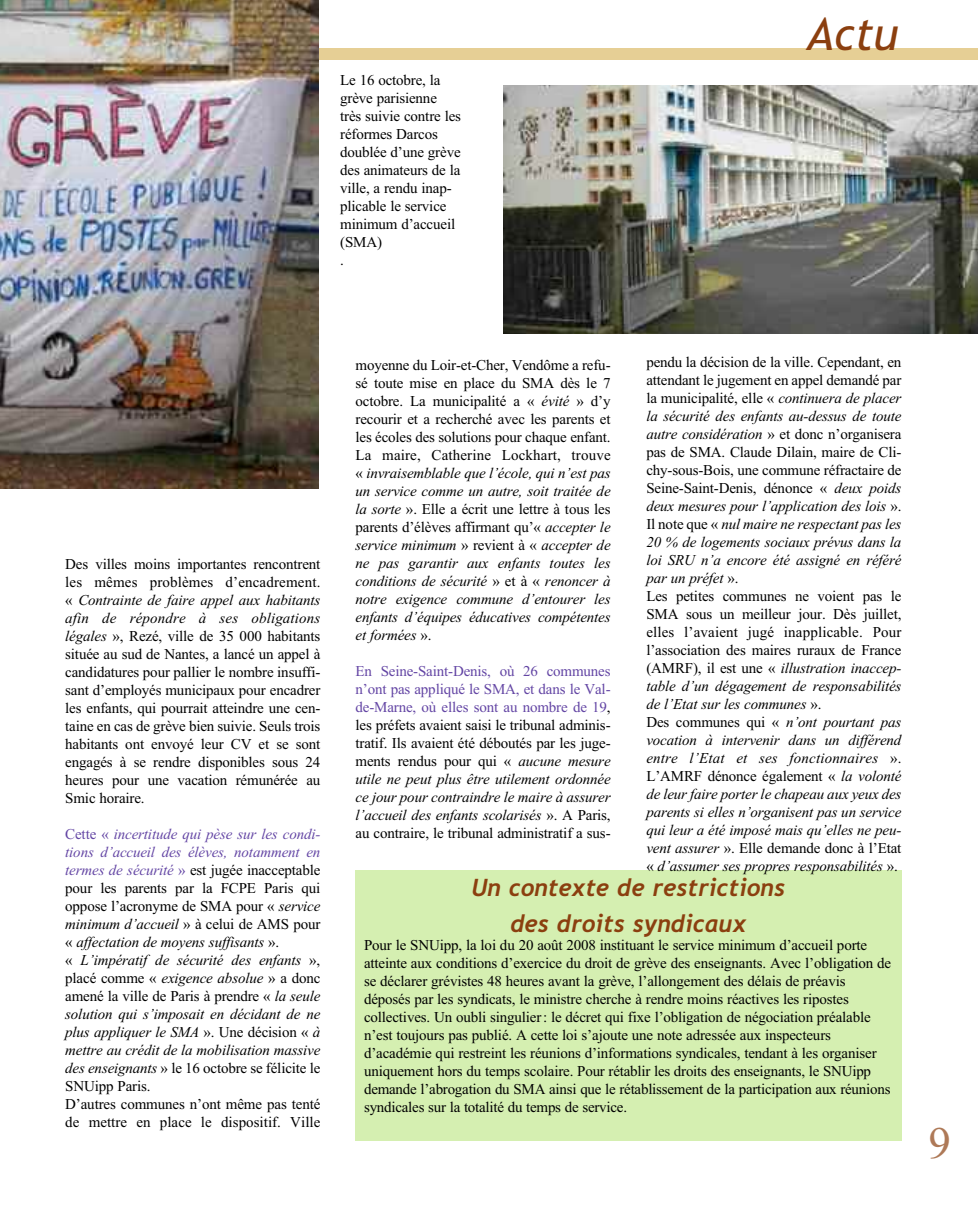
<style>
.page{position:relative;width:978px;height:1212px;background:#fff}
.page>*{position:absolute;margin:0;border:0;box-sizing:border-box;transform-origin:0 0}
.t1{font:italic 45px "Trebuchet MS";color:#8b3f0f}
.t2{font:45px "Times New Roman";color:#ae7957}
.t3{font:italic 700 24px/36px "Trebuchet";color:#8b3f0f;text-align:center}
.t4{font:15px/18px "Times New Roman";letter-spacing:-.01em;color:#000}
.t5{font:italic 15px/18px "Times New Roman";letter-spacing:-.01em;color:#000}
.s1{font-style:italic}
.s2{color:#6345a4}
.s3{font-style:italic;color:#6345a4}
.s4{font-style:normal}
</style>
<div class="page">
<div style="left:355px;top:870px;width:546px;height:270px;background:#d5efb1"></div>
<div style="left:0;top:48px;width:978px;height:12px;background:#e6cf95"></div>
<img style="left:504px;top:85px;width:474px;height:249px">
<img style="left:0;top:0;width:319px;height:488px">
<p class="t4" style="left:340px;top:71px;width:122px">Le 16 octobre, la grève parisienne très suivie contre les réformes Darcos doublée d’une grève des animateurs de la ville, a rendu inap&shy;plicable le service minimum d’accueil (SMA)<br>.</p>
<h1 class="t1" style="left:807px;top:8px;width:94px">Actu</h1>
<p class="t4" style="left:65px;top:554px;width:257px;text-align:justify">Des villes moins importantes rencontrent les mêmes problèmes d’encadrement. « <span class="s1">Contrainte de faire appel aux habitants afin de répondre à ses obligations légales</span> », Rezé, ville de 35 000 habitants située au sud de Nantes, a lancé un appel à candidatures pour pallier le nombre insuffi&shy;sant d’employés municipaux pour encadrer les enfants, qui pourrait atteindre une cen&shy;taine en cas de grève bien suivie. Seuls trois habitants ont envoyé leur CV et se sont engagés à se rendre disponibles sous 24 heures pour une vacation rémunérée au Smic horaire.</p>
<p class="t4" style="left:65px;top:824px;width:257px"><span class="s2">Cette «</span> <span class="s3">incertitude qui pèse sur les condi&shy;tions d’accueil des élèves, notamment en termes de sécurité</span> <span class="s2">»</span> est jugée inacceptable pour les parents par la FCPE Paris qui oppose l’acronyme de SMA pour « <span class="s1">service minimum d’accueil</span> » à celui de AMS pour « <span class="s1">affectation de moyens suffisants</span> ».<br>« <span class="s1">L’impératif de sécurité des enfants</span> », placé comme « <span class="s1">exigence absolue</span> » a donc amené la ville de Paris à prendre « <span class="s1">la seule solution qui s’imposait en décidant de ne plus appliquer le SMA</span> ». Une décision « <span class="s1">à mettre au crédit de la mobilisation massive des enseignants</span> » le 16 octobre se félicite le SNUipp Paris.<br>D’autres communes n’ont même pas tenté de mettre en place le dispositif. Ville</p>
<p class="t4" style="left:356px;top:356px;width:257px;text-align:justify">moyenne du Loir-et-Cher, Vendôme a refu&shy;sé toute mise en place du SMA dès le 7 octobre. La municipalité a « <span class="s1">évité</span> » d’y recourir et a recherché avec les parents et les écoles des solutions pour chaque enfant.<br>La maire, Catherine Lockhart, trouve « <span class="s1">invraisemblable que l’école, qui n’est pas un service comme un autre, soit traitée de la sorte</span> ». Elle a écrit une lettre à tous les parents d’élèves affirmant qu’« <span class="s1">accepter le service minimum</span> » revient à « <span class="s1">accepter de ne pas garantir aux enfants toutes les conditions de sécurité</span> » et à « <span class="s1">renoncer à notre exigence commune d’entourer les enfants d’équipes éducatives compétentes et formées</span> ».</p>
<p class="t4" style="left:356px;top:662px;width:257px;text-align:justify"><span class="s2">En Seine-Saint-Denis, où 26 communes n’ont pas appliqué le SMA, et dans le Val&shy;de-Marne, où elles sont au nombre de 19</span>, les préfets avaient saisi le tribunal adminis&shy;tratif. Ils avaient été déboutés par les juge&shy;ments rendus pour qui « <span class="s1">aucune mesure utile ne peut plus être utilement ordonnée ce jour pour contraindre le maire à assurer l’accueil des enfants scolarisés</span> ». A Paris, au contraire, le tribunal administratif a sus-</p>
<p class="t5" style="left:646px;top:353px;width:257px"><span class="s4">pendu la décision de la ville. Cependant, en attendant le jugement en appel demandé par la municipalité, elle «</span> continuera de placer la sécurité des enfants au-dessus de toute autre considération <span class="s4">» et donc n’organisera pas de SMA. Claude Dilain, maire de Cli&shy;chy-sous-Bois, une commune réfractaire de Seine-Saint-Denis, dénonce «</span> deux poids deux mesures pour l’application des lois <span class="s4">».<br>Il note que «</span> nul maire ne respectant pas les 20 % de logements sociaux prévus dans la loi SRU n’a encore été assigné en référé par un préfet <span class="s4">».<br>Les petites communes ne voient pas le SMA sous un meilleur jour. Dès juillet, elles l’avaient jugé inapplicable. Pour l’association des maires ruraux de France (AMRF), il est une «</span> illustration inaccep&shy;table d’un dégagement de responsabilités de l’Etat sur les communes <span class="s4">».<br>Des communes qui «</span> n’ont pourtant pas vocation à intervenir dans un différend entre l’Etat et ses fonctionnaires <span class="s4">».<br>L’AMRF dénonce également «</span> la volonté de leur faire porter le chapeau aux yeux des parents si elles n’organisent pas un service qui leur a été imposé mais qu’elles ne peu&shy;vent assurer <span class="s4">». Elle demande donc à l’Etat «</span> d’assumer ses propres responsabilités <span class="s4">».</span></p>
<h2 class="t3" style="left:472px;top:870px;width:315px">Un contexte de restrictions des droits syndicaux</h2>
<p class="t4" style="left:364px;top:935px;width:529px">Pour le SNUipp, la loi du 20 août 2008 instituant le service minimum d’accueil porte atteinte aux conditions d’exercice du droit de grève des enseignants. Avec l’obligation de se déclarer grévistes 48 heures avant la grève, l’allongement des délais de préavis déposés par les syndicats, le ministre cherche à rendre moins réactives les ripostes collectives. Un oubli singulier: le décret qui fixe l’obligation de négociation préalable n’est toujours pas publié. A cette loi s’ajoute une note adressée aux inspecteurs d’académie qui restreint les réunions d’informations syndicales, tendant à les organiser uniquement hors du temps scolaire. Pour rétablir les droits des enseignants, le SNUipp demande l’abrogation du SMA ainsi que le rétablissement de la participation aux réunions syndicales sur la totalité du temps de service.</p>
<h1 class="t2" style="left:928px;top:1116px;width:24px">9</h1>
</div>
